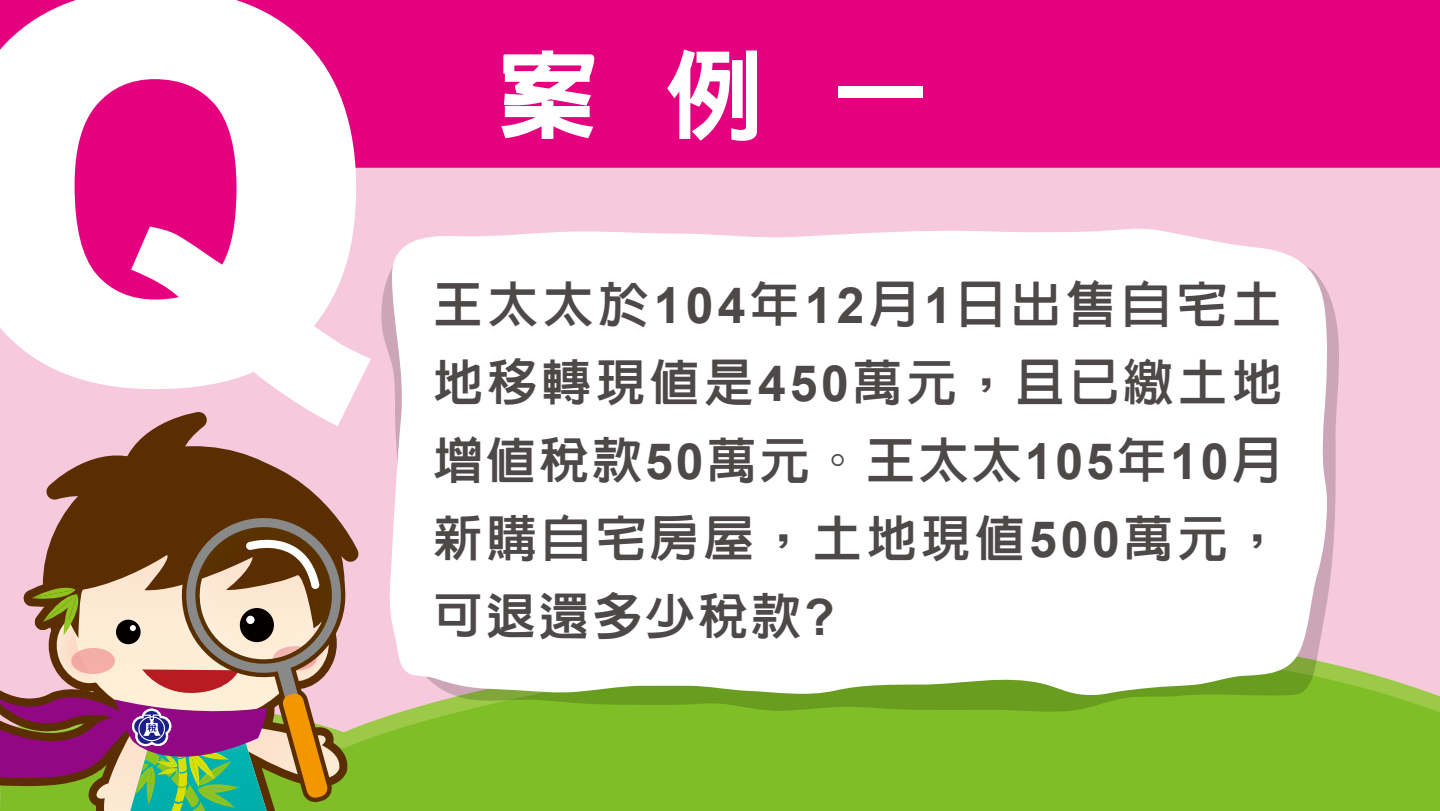
<style>
.page{position:relative;width:1440px;height:811px;background:#f7c9dd}
.page>*{position:absolute;margin:0;border:0;box-sizing:border-box;transform-origin:0 0}
.t1{font:900 541px "Arial";color:#fff}
.t2{font:800 98.8px "Lin Gothic";color:#fff}
.t3{font:50px/78px "Lin Gothic Extra";letter-spacing:.085em;color:#4c4948;text-align:justify}
.s1{font-family:"Arial";font-weight:700}
</style>
<div class="page">
<div style="left:252px;top:0;width:1188px;height:168px;background:#e4007f"></div>
<div style="left:0;top:0;width:252px;height:311px;background:#e4007f"></div>
<div style="left:366px;top:665px;width:1074px;height:146px;background:#7fbe26"></div>
<svg style="left:0;top:420px;width:366px;height:391px"></svg>
<svg style="left:381px;top:275px;width:958px;height:436px"></svg>
<div style="left:389px;top:228px;width:940px;height:469px;background:#fff"></div>
<h1 class="t1" style="left:-70px;top:-204px;width:452px">Q</h1>
<h2 class="t2" style="left:498px;top:43px;width:433px">案 例 一</h2>
<p class="t3" style="left:433px;top:264px;width:850px">王太太於<span class="s1">104</span>年<span class="s1">12</span>月<span class="s1">1</span>日出售自宅土地移轉現值是<span class="s1">450</span>萬元，且已繳土地增值稅款<span class="s1">50</span>萬元。王太太<span class="s1">105</span>年<span class="s1">10</span>月新購自宅房屋，土地現值<span class="s1">500</span>萬元，可退還多少稅款<span class="s1">?</span></p>
</div>
